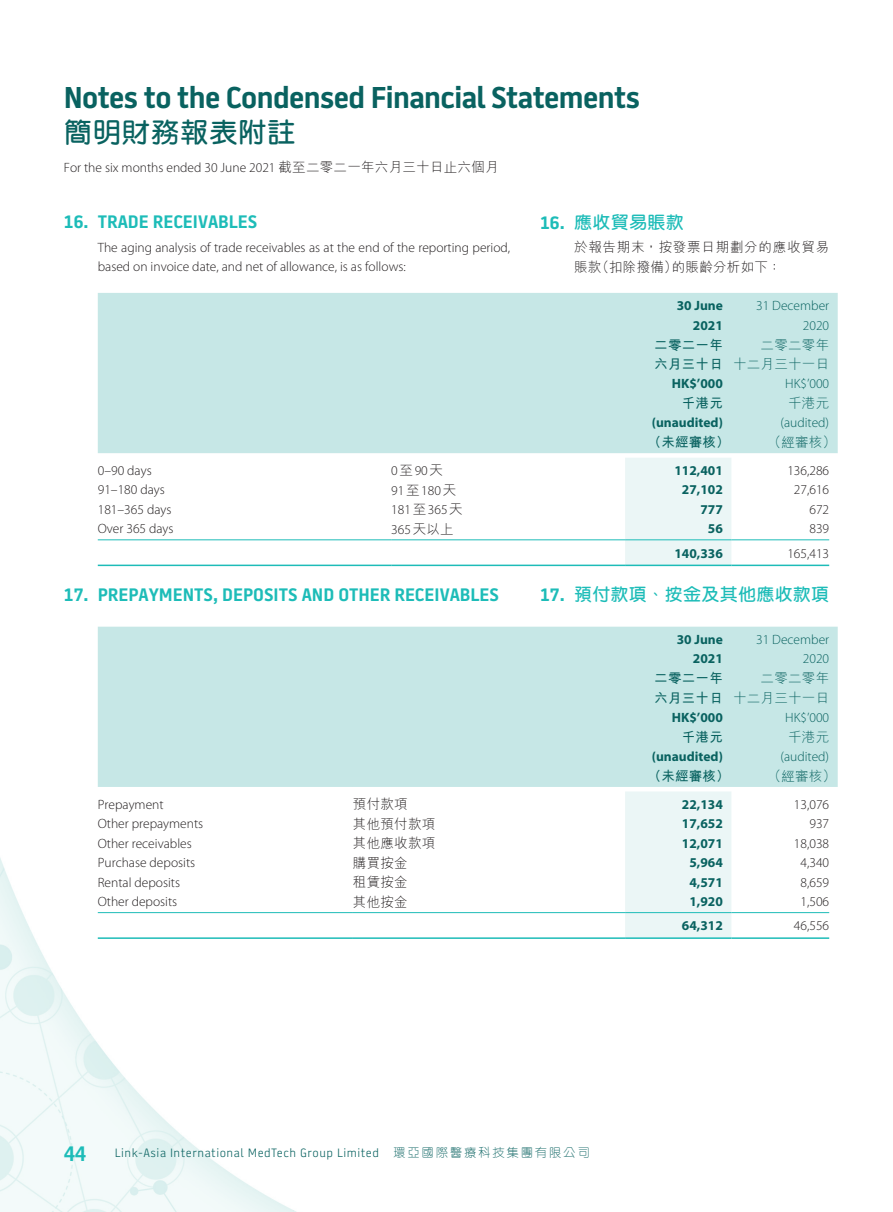
<style>
.page{position:relative;width:893px;height:1212px;background:#fff}
.page>*{position:absolute;margin:0;border:0;box-sizing:border-box;transform-origin:0 0}
.t1{font:700 30px "Battersea";letter-spacing:-.02em;color:#096260}
.t2{font:600 28.5px "M Yuen HK";letter-spacing:.02em;color:#096260}
.t3{font:700 21px "Battersea";color:#1dbcb8}
._01_H1_E{font:700 18px "Battersea";color:#1dbcb8}
._001_H1_C{font:600 18px "M Yuen HK";letter-spacing:.015em;color:#1dbcb8}
._50_Table_txt{font:300 13.5px "Myriad Pro";color:#231f20}
._00_txt_E{font:300 13.5px/19.5px "Myriad Pro";color:#231f20}
._50_Table_txt-2{font:700 13.5px "Myriad Pro";color:#096260}
._50_Table_txt-3{font:300 13.5px "Myriad Pro";color:#096260}
._50_Table_txt-4{font:300 13.5px "M Hei HK";letter-spacing:.02em;color:#096260}
._50_Table_txt-5{font:700 13.5px "M Hei HK";letter-spacing:.02em;color:#096260}
._000_txt_C{font:300 13.5px/19.5px "M Hei HK";letter-spacing:.055em;color:#231f20}
._50_Table_txt-6{font:300 13.5px "M Hei HK";letter-spacing:.02em;color:#231f20}
.t4{font:300 12px "Battersea";letter-spacing:.04em;color:#096260}
.s1{font-family:"M Hei HK"}
.s2{font-family:"Battersea";font-weight:700}
.s3{font-family:"M Yuen HK"}
</style>
<div class="page">
<img style="left:0;top:293px;width:838px;height:919px">
<div style="left:98px;top:293px;width:740px;height:160px;background:#c6e7e6"></div>
<div style="left:625px;top:458px;width:106px;height:107px;background:#ebf6f6"></div>
<hr style="left:98px;top:539px;width:293px;height:1px;background:#1dbcb8">
<hr style="left:391px;top:539px;width:234px;height:1px;background:#1dbcb8">
<hr style="left:625px;top:539px;width:106px;height:1px;background:#1dbcb8">
<hr style="left:731px;top:539px;width:98px;height:1px;background:#1dbcb8">
<hr style="left:98px;top:565px;width:293px;height:1px;background:#1dbcb8">
<hr style="left:391px;top:565px;width:234px;height:1px;background:#1dbcb8">
<hr style="left:625px;top:565px;width:106px;height:1px;background:#1dbcb8">
<hr style="left:731px;top:565px;width:98px;height:1px;background:#1dbcb8">
<div style="left:98px;top:627px;width:740px;height:160px;background:#c6e7e6"></div>
<div style="left:625px;top:791px;width:106px;height:146px;background:#ebf6f6"></div>
<hr style="left:98px;top:912px;width:255px;height:1px;background:#1dbcb8">
<hr style="left:353px;top:912px;width:272px;height:1px;background:#1dbcb8">
<hr style="left:625px;top:912px;width:106px;height:1px;background:#1dbcb8">
<hr style="left:731px;top:912px;width:98px;height:1px;background:#1dbcb8">
<hr style="left:98px;top:937px;width:255px;height:2px;background:#1dbcb8">
<hr style="left:353px;top:937px;width:272px;height:2px;background:#1dbcb8">
<hr style="left:625px;top:937px;width:106px;height:2px;background:#1dbcb8">
<hr style="left:731px;top:937px;width:98px;height:2px;background:#1dbcb8">
<h1 class="t1" style="left:64px;top:79px;width:578px">Notes to the Condensed Financial Statements</h1>
<h2 class="t2" style="left:64px;top:118px;width:233px">簡明財務報表附註</h2>
<p class="_00_txt_E" style="left:64px;top:158px;width:436px">For the six months ended 30 June 2021 <span class="s1">截至二零二一年六月三十日止六個月</span></p>
<p class="_01_H1_E" style="left:64px;top:211px;width:195px">16. TRADE RECEIVABLES</p>
<p class="_00_txt_E" style="left:98px;top:237px;width:414px">The aging analysis of trade receivables as at the end of the reporting period, based on invoice date, and net of allowance, is as follows:</p>
<p class="_001_H1_C" style="left:540px;top:213px;width:145px"><span class="s2">16.</span> 應收貿易賬款</p>
<p class="_000_txt_C" style="left:574px;top:238px;width:257px">於報告期末，按發票日期劃分的應收貿易賬款（扣除撥備）的賬齡分析如下：</p>
<p class="_50_Table_txt-2" style="left:677px;top:297px;width:48px">30 June</p>
<p class="_50_Table_txt-3" style="left:756px;top:298px;width:75px">31 December</p>
<p class="_50_Table_txt-2" style="left:693px;top:316px;width:31px">2021</p>
<p class="_50_Table_txt-3" style="left:803px;top:317px;width:28px">2020</p>
<p class="_50_Table_txt-5" style="left:654px;top:335px;width:70px">二零二一年</p>
<p class="_50_Table_txt-5" style="left:654px;top:354px;width:70px">六月三十日</p>
<p class="_50_Table_txt-4" style="left:761px;top:338px;width:70px">二零二零年</p>
<p class="_50_Table_txt-4" style="left:733px;top:357px;width:98px">十二月三十一日</p>
<p class="_50_Table_txt-2" style="left:672px;top:375px;width:53px">HK$’000</p>
<p class="_50_Table_txt-3" style="left:785px;top:376px;width:45px">HK$’000</p>
<p class="_50_Table_txt-5" style="left:682px;top:393px;width:43px">千港元</p>
<p class="_50_Table_txt-4" style="left:788px;top:396px;width:43px">千港元</p>
<p class="_50_Table_txt-2" style="left:652px;top:414px;width:73px">(unaudited)</p>
<p class="_50_Table_txt-3" style="left:780px;top:415px;width:50px">(audited)</p>
<p class="_50_Table_txt-5" style="left:648px;top:432px;width:83px">（未經審核）</p>
<p class="_50_Table_txt-4" style="left:768px;top:435px;width:70px">（經審核）</p>
<p class="_50_Table_txt" style="left:98px;top:462px;width:55px">0–90 days</p>
<p class="_50_Table_txt" style="left:391px;top:463px;width:53px">0<span class="s1">至</span>90<span class="s1">天</span></p>
<p class="_50_Table_txt-2" style="left:674px;top:462px;width:50px">112,401</p>
<p class="_50_Table_txt" style="left:787px;top:462px;width:43px">136,286</p>
<p class="_50_Table_txt" style="left:98px;top:482px;width:69px">91–180 days</p>
<p class="_50_Table_txt" style="left:391px;top:482px;width:67px">91<span class="s1">至</span>180<span class="s1">天</span></p>
<p class="_50_Table_txt-2" style="left:682px;top:481px;width:42px">27,102</p>
<p class="_50_Table_txt" style="left:794px;top:482px;width:37px">27,616</p>
<p class="_50_Table_txt" style="left:98px;top:501px;width:75px">181–365 days</p>
<p class="_50_Table_txt" style="left:391px;top:502px;width:73px">181<span class="s1">至</span>365<span class="s1">天</span></p>
<p class="_50_Table_txt-2" style="left:700px;top:501px;width:24px">777</p>
<p class="_50_Table_txt" style="left:809px;top:501px;width:21px">672</p>
<p class="_50_Table_txt" style="left:98px;top:521px;width:77px">Over 365 days</p>
<p class="_50_Table_txt" style="left:391px;top:521px;width:64px">365<span class="s1">天以上</span></p>
<p class="_50_Table_txt-2" style="left:708px;top:520px;width:16px">56</p>
<p class="_50_Table_txt" style="left:809px;top:521px;width:21px">839</p>
<p class="_50_Table_txt-2" style="left:674px;top:544px;width:50px">140,336</p>
<p class="_50_Table_txt" style="left:787px;top:545px;width:43px">165,413</p>
<p class="_01_H1_E" style="left:64px;top:583px;width:437px">17. PREPAYMENTS, DEPOSITS AND OTHER RECEIVABLES</p>
<p class="_50_Table_txt-2" style="left:677px;top:631px;width:48px">30 June</p>
<p class="_50_Table_txt-3" style="left:756px;top:631px;width:75px">31 December</p>
<p class="_50_Table_txt-2" style="left:693px;top:650px;width:31px">2021</p>
<p class="_50_Table_txt-3" style="left:803px;top:651px;width:28px">2020</p>
<p class="_50_Table_txt-5" style="left:654px;top:669px;width:70px">二零二一年</p>
<p class="_50_Table_txt-5" style="left:654px;top:688px;width:70px">六月三十日</p>
<p class="_001_H1_C" style="left:540px;top:585px;width:291px"><span class="s2">17.</span> 預付款項、按金及其他應收款項</p>
<p class="_50_Table_txt-4" style="left:761px;top:671px;width:70px">二零二零年</p>
<p class="_50_Table_txt-4" style="left:733px;top:691px;width:98px">十二月三十一日</p>
<p class="_50_Table_txt-2" style="left:672px;top:709px;width:53px">HK$’000</p>
<p class="_50_Table_txt-3" style="left:785px;top:709px;width:45px">HK$’000</p>
<p class="_50_Table_txt-5" style="left:682px;top:727px;width:43px">千港元</p>
<p class="_50_Table_txt-4" style="left:788px;top:730px;width:43px">千港元</p>
<p class="_50_Table_txt-2" style="left:652px;top:748px;width:73px">(unaudited)</p>
<p class="_50_Table_txt-3" style="left:780px;top:748px;width:50px">(audited)</p>
<p class="_50_Table_txt-5" style="left:648px;top:766px;width:83px">（未經審核）</p>
<p class="_50_Table_txt-4" style="left:768px;top:769px;width:70px">（經審核）</p>
<p class="_50_Table_txt" style="left:98px;top:796px;width:67px">Prepayment</p>
<p class="_50_Table_txt-6" style="left:353px;top:797px;width:56px">預付款項</p>
<p class="_50_Table_txt-2" style="left:682px;top:795px;width:42px">22,134</p>
<p class="_50_Table_txt" style="left:794px;top:796px;width:37px">13,076</p>
<p class="_50_Table_txt" style="left:98px;top:816px;width:107px">Other prepayments</p>
<p class="_50_Table_txt-6" style="left:353px;top:817px;width:84px">其他預付款項</p>
<p class="_50_Table_txt-2" style="left:682px;top:815px;width:42px">17,652</p>
<p class="_50_Table_txt" style="left:809px;top:816px;width:21px">937</p>
<p class="_50_Table_txt" style="left:98px;top:835px;width:96px">Other receivables</p>
<p class="_50_Table_txt-6" style="left:353px;top:836px;width:84px">其他應收款項</p>
<p class="_50_Table_txt-2" style="left:682px;top:834px;width:42px">12,071</p>
<p class="_50_Table_txt" style="left:794px;top:835px;width:37px">18,038</p>
<p class="_50_Table_txt" style="left:98px;top:855px;width:99px">Purchase deposits</p>
<p class="_50_Table_txt-6" style="left:353px;top:856px;width:56px">購買按金</p>
<p class="_50_Table_txt-2" style="left:689px;top:854px;width:35px">5,964</p>
<p class="_50_Table_txt" style="left:800px;top:855px;width:30px">4,340</p>
<p class="_50_Table_txt" style="left:98px;top:874px;width:84px">Rental deposits</p>
<p class="_50_Table_txt-6" style="left:353px;top:875px;width:56px">租賃按金</p>
<p class="_50_Table_txt-2" style="left:689px;top:873px;width:35px">4,571</p>
<p class="_50_Table_txt" style="left:800px;top:874px;width:30px">8,659</p>
<p class="_50_Table_txt" style="left:98px;top:894px;width:81px">Other deposits</p>
<p class="_50_Table_txt-6" style="left:353px;top:895px;width:56px">其他按金</p>
<p class="_50_Table_txt-2" style="left:689px;top:893px;width:35px">1,920</p>
<p class="_50_Table_txt" style="left:800px;top:894px;width:30px">1,506</p>
<p class="_50_Table_txt-2" style="left:682px;top:917px;width:42px">64,312</p>
<p class="_50_Table_txt" style="left:794px;top:918px;width:37px">46,556</p>
<h3 class="t3" style="left:64px;top:1140px;width:24px">44</h3>
<p class="t4" style="left:115px;top:1146px;width:476px">Link-Asia International MedTech Group Limited <span class="s3">環亞國際醫療科技集團有限公司</span></p>
</div>
